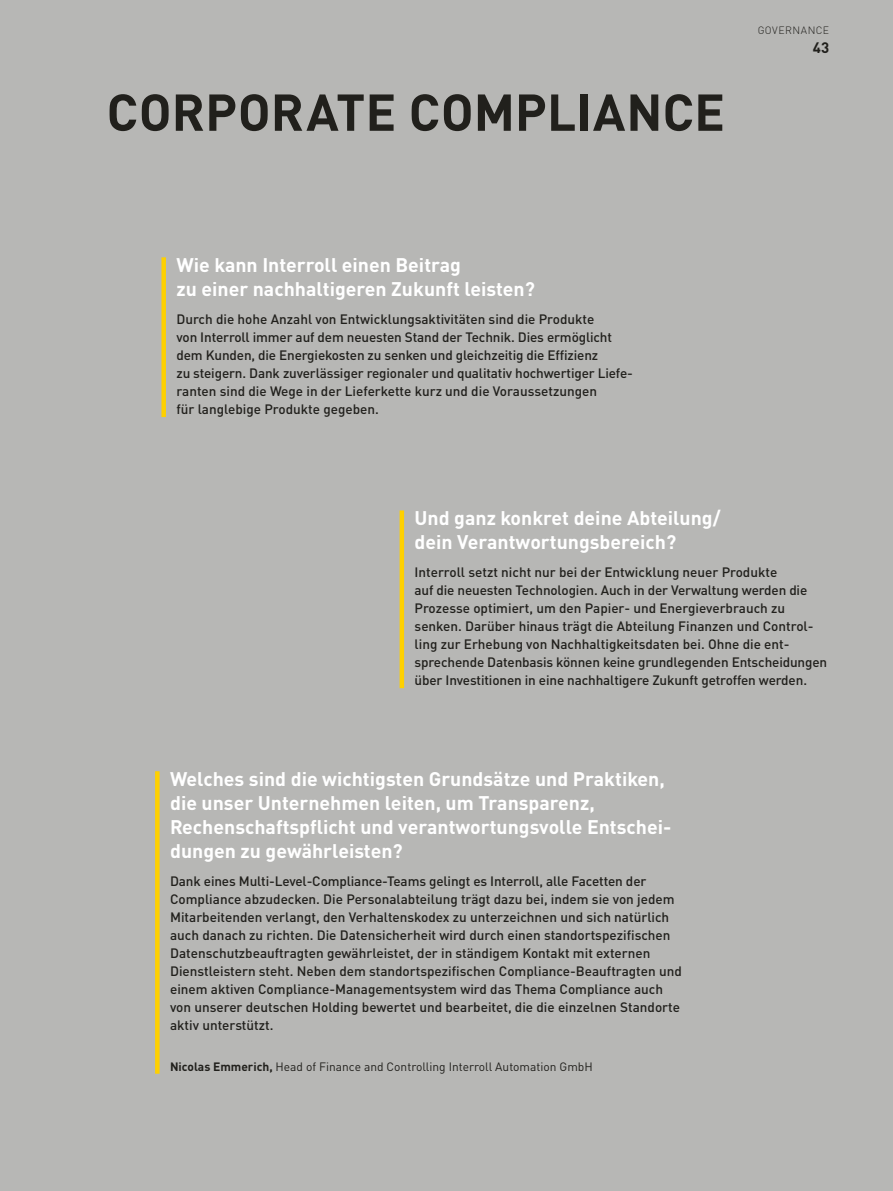
<style>
.page{position:relative;width:893px;height:1191px;background:#b7b7b5}
.page>*{position:absolute;margin:0;border:0;box-sizing:border-box;transform-origin:0 0}
.t1{font:700 51px "DINOT";letter-spacing:.005em;color:#21201c}
.t2{font:700 19.5px/24px "DINOT";color:#fff}
.t3{font:700 15px "DINOT";color:#21201c}
.t4{font:500 13.5px/18px "DINOT";color:#21201c}
.t5{font:12px "DINOT";color:#21201c}
.t6{font:300 10.5px "DINOT";letter-spacing:.04em;color:#21201c}
.s1{font-weight:700}
</style>
<div class="page">
<div style="left:161px;top:257px;width:5px;height:160px;background:#fed000"></div>
<hr style="left:400px;top:510px;width:4px;height:178px;background:#fed000">
<div style="left:155px;top:771px;width:5px;height:302px;background:#fed000"></div>
<p class="t6" style="left:758px;top:24px;width:73px">GOVERNANCE</p>
<h1 class="t1" style="left:107px;top:79px;width:620px">CORPORATE COMPLIANCE</h1>
<h2 class="t2" style="left:176px;top:253px;width:360px">Wie kann Interroll einen Beitrag<br>zu einer nachhaltigeren Zukunft leisten?</h2>
<p class="t4" style="left:176px;top:310px;width:456px">Durch die hohe Anzahl von Entwicklungsaktivitäten sind die Produkte<br>von Interroll immer auf dem neuesten Stand der Technik. Dies ermöglicht dem Kunden, die Energiekosten zu senken und gleichzeitig die Effizienz<br>zu steigern. Dank zuverlässiger regionaler und qualitativ hochwertiger Liefe&shy;ranten sind die Wege in der Lieferkette kurz und die Voraussetzungen<br>für langlebige Produkte gegeben.</p>
<p class="t3" style="left:813px;top:38px;width:18px">43</p>
<h2 class="t2" style="left:415px;top:506px;width:307px">Und ganz konkret deine Abteilung/ dein Verantwortungsbereich?</h2>
<p class="t4" style="left:415px;top:563px;width:414px">Interroll setzt nicht nur bei der Entwicklung neuer Produkte<br>auf die neuesten Technologien. Auch in der Verwaltung werden die Prozesse optimiert, um den Papier- und Energieverbrauch zu senken. Darüber hinaus trägt die Abteilung Finanzen und Control&shy;ling zur Erhebung von Nachhaltigkeitsdaten bei. Ohne die ent&shy;sprechende Datenbasis können keine grundlegenden Entscheidungen über Investitionen in eine nachhaltigere Zukunft getroffen werden.</p>
<h2 class="t2" style="left:170px;top:766px;width:500px">Welches sind die wichtigsten Grundsätze und Praktiken, die unser Unternehmen leiten, um Transparenz, Rechenschaftspflicht und verantwortungsvolle Entschei&shy;dungen zu gewährleisten?</h2>
<p class="t4" style="left:170px;top:871px;width:513px">Dank eines Multi-Level-Compliance-Teams gelingt es Interroll, alle Facetten der Compliance abzudecken. Die Personalabteilung trägt dazu bei, indem sie von jedem Mitarbeitenden verlangt, den Verhaltenskodex zu unterzeichnen und sich natürlich auch danach zu richten. Die Datensicherheit wird durch einen standortspezifischen Datenschutzbeauftragten gewährleistet, der in ständigem Kontakt mit externen Dienstleistern steht. Neben dem standortspezifischen Compliance-Beauftragten und einem aktiven Compliance-Managementsystem wird das Thema Compliance auch von unserer deutschen Holding bewertet und bearbeitet, die die einzelnen Standorte aktiv unterstützt.</p>
<p class="t5" style="left:170px;top:1059px;width:424px"><span class="s1">Nicolas Emmerich,</span> Head of Finance and Controlling Interroll Automation GmbH</p>
</div>
